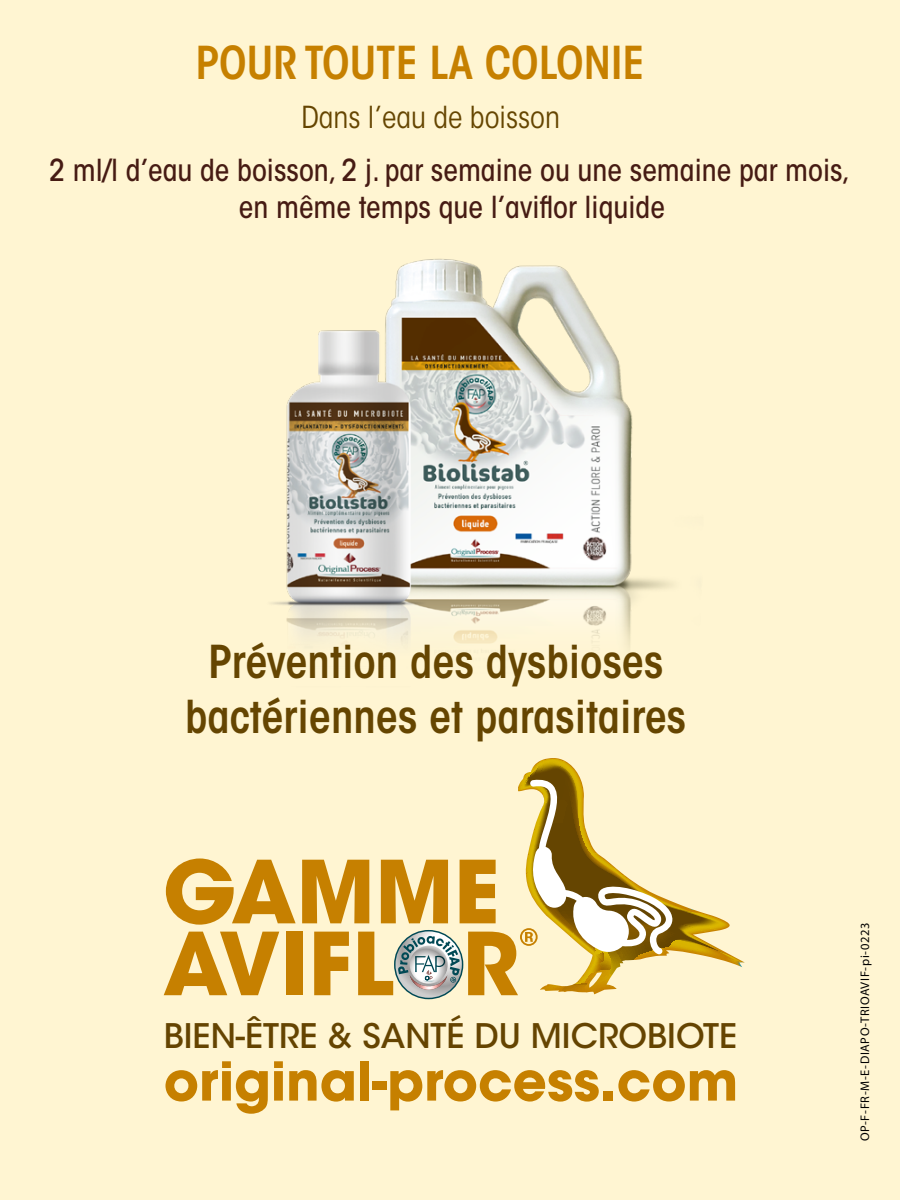
<style>
.page{position:relative;width:900px;height:1200px;background:#fff5d2}
.page>*{position:absolute;margin:0;border:0;box-sizing:border-box;transform-origin:0 0}
.t1{font:700 53.12px "ITC Avant Garde Std";color:#c68000}
.t2{font:600 condensed 45px/55px "ITC Avant Garde Std";color:#654501;text-align:center}
.t3{font:600 condensed 45px "ITC Avant Garde Std";color:#c68000}
.t4{font:500 33.62px "ITC Avant Garde Std";color:#654401}
.t5{font:500 condensed 30.12px/36.8px "ITC Avant Garde Std";color:#461b13;text-align:center}
.t6{font:condensed 30.12px "ITC Avant Garde Std";color:#654501}
.t7{font:12.5px "Myriad Pro";letter-spacing:.05em;color:#000}
</style>
<div class="page">
<img style="left:271px;top:258px;width:402px;height:389px">
<svg style="left:166px;top:858px;width:130px;height:67px"></svg>
<svg style="left:523px;top:758px;width:222px;height:209px"></svg>
<svg style="left:164px;top:932px;width:115px;height:63px"></svg>
<div style="left:286px;top:932px;width:17px;height:63px;background:#c68000"></div>
<svg style="left:302px;top:779px;width:371px;height:216px"></svg>
<h2 class="t3" style="left:195px;top:35px;width:451px">POUR TOUTE LA COLONIE</h2>
<p class="t6" style="left:301px;top:99px;width:260px">Dans l’eau de boisson</p>
<p class="t5" style="left:49px;top:152px;width:803px">2 ml/l d’eau de boisson, 2 j. par semaine ou une semaine par mois, en même temps que l’aviflor liquide</p>
<h2 class="t2" style="left:185px;top:634px;width:503px">Prévention des dysbioses bactériennes et parasitaires</h2>
<p class="t4" style="left:164px;top:1014px;width:575px">BIEN-ÊTRE &amp; SANTÉ DU MICROBIOTE</p>
<h1 class="t1" style="left:164px;top:1047px;width:576px">original-process.com</h1>
<p class="t7" style="left:857px;top:1141px;width:220px;rotate:-90deg">OP-F-FR-M-E-DIAPO-TRIOAVIF-pi-0223</p>
</div>
